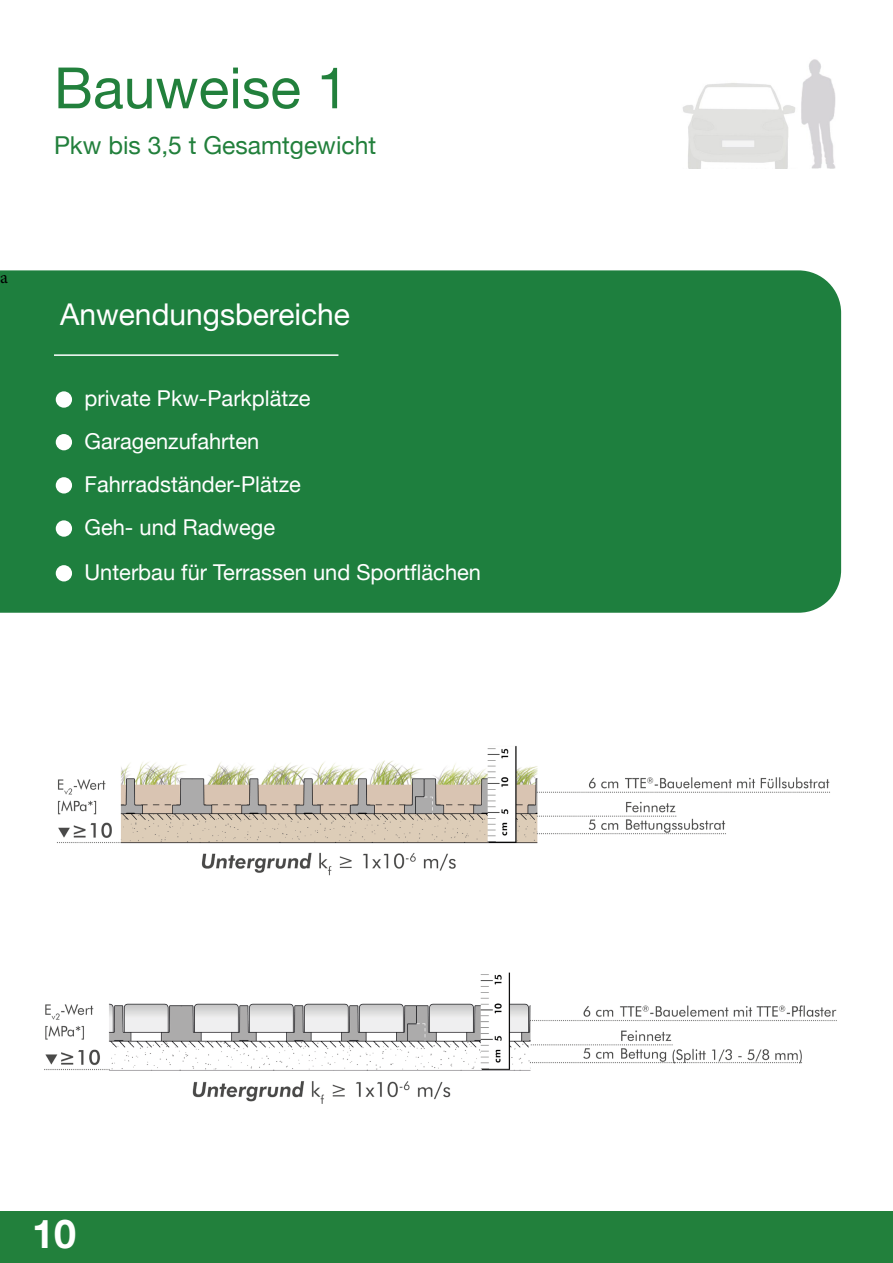
<style>
.page{position:relative;width:893px;height:1263px;background:#fff}
.page>*{position:absolute;margin:0;border:0;box-sizing:border-box;transform-origin:0 0}
.t1{font:57px "Helvetica Neue";color:#22803c}
.t2{font:700 39.6px "Helvetica Neue";color:#fff}
.t3{font:30px "Helvetica Neue";color:#fff}
.t4{font:24.75px "Helvetica Neue";color:#22803c}
.t5{font:21.9px/43.5px "Helvetica Neue";color:#fff}
.t6{font:18px "Minion Pro";color:#000}
</style>
<div class="page">
<div style="left:0;top:1212px;width:893px;height:51px;background:#22803c"></div>
<img style="left:56px;top:746px;width:774px;height:130px">
<img style="left:44px;top:972px;width:793px;height:132px">
<img style="left:683px;top:59px;width:153px;height:110px">
<div style="left:0;top:270px;width:841px;height:343px;background:#1e7f3e"></div>
<div style="left:56px;top:391px;width:16px;height:17px;background:#fff;border-radius:50%"></div>
<div style="left:56px;top:434px;width:16px;height:16px;background:#fff;border-radius:50%"></div>
<div style="left:56px;top:477px;width:16px;height:16px;background:#fff;border-radius:50%"></div>
<div style="left:56px;top:520px;width:16px;height:17px;background:#fff;border-radius:50%"></div>
<div style="left:56px;top:565px;width:16px;height:16px;background:#fff;border-radius:50%"></div>
<hr style="left:54px;top:354px;width:284px;height:2px;background:#fff">
<p class="t6" style="left:0;top:266px;width:9px">a</p>
<h1 class="t1" style="left:54px;top:47px;width:296px">Bauweise 1</h1>
<p class="t4" style="left:54px;top:127px;width:324px">Pkw bis 3,5 t Gesamtgewicht</p>
<h3 class="t3" style="left:60px;top:292px;width:292px">Anwendungsbereiche</h3>
<p class="t5" style="left:85px;top:377px;width:398px">private Pkw-Parkplätze<br>Garagenzufahrten<br>Fahrradständer-Plätze<br>Geh- und Radwege<br>Unterbau für Terrassen und Sportflächen</p>
<h2 class="t2" style="left:32px;top:1202px;width:46px">10</h2>
</div>
